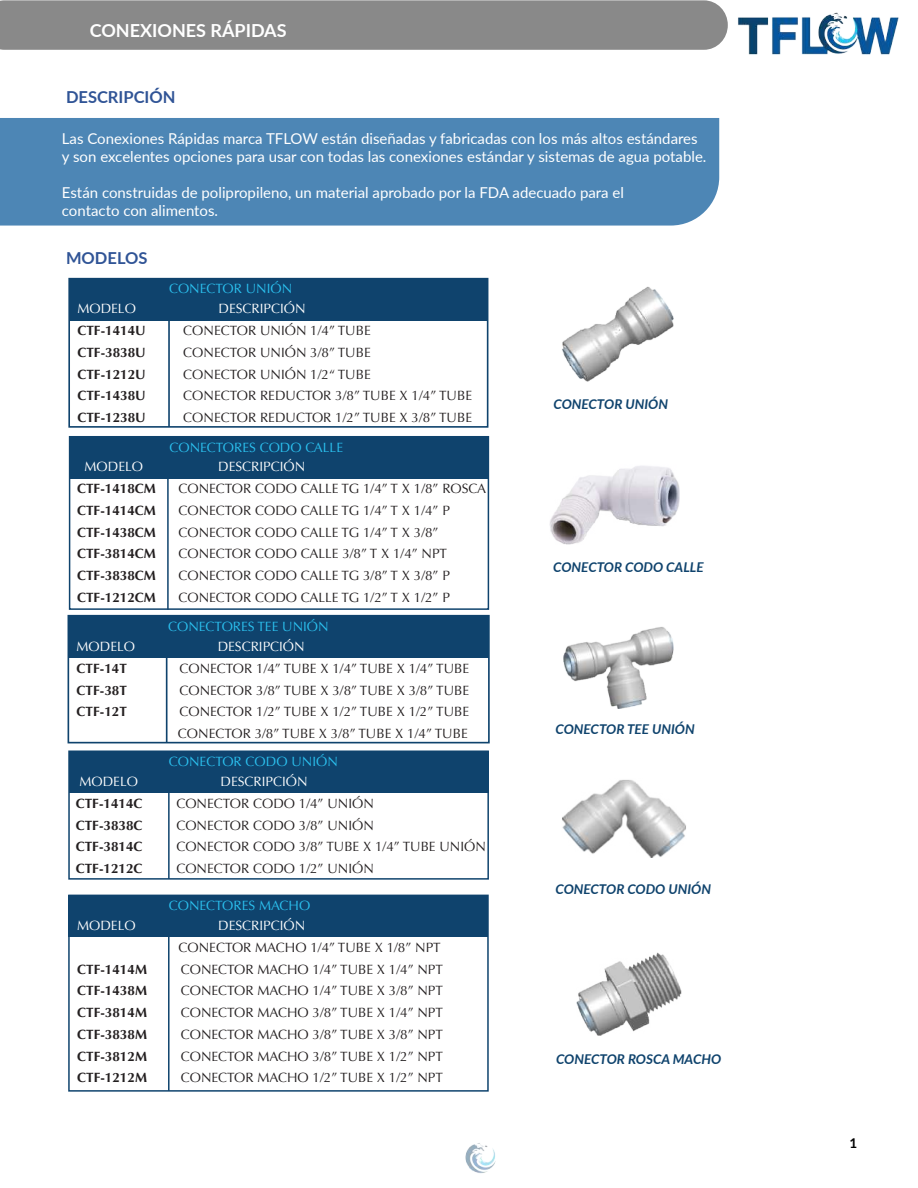
<style>
.page{position:relative;width:918px;height:1188px;background:#fff}
.page>*{position:absolute;margin:0;border:0;box-sizing:border-box;transform-origin:0 0}
.t1{font:700 18px "Lato";color:#fff}
.t2{font:700 16.5px "Lato";color:#305496}
.t3{font:15px/18px "Lato";color:#fff}
.t4{font:13.5px/21.8px "Optima";color:#231f20}
.t5{font:700 13.5px "Optima";color:#231f20}
.t6{font:13.5px "Optima";color:#fff}
.t7{font:13.5px "Optima";color:#2bc1ef}
.t8{font:italic 700 13.5px "Lato";color:#0f436d}
.t9{font:700 13.5px "Lato";color:#000}
</style>
<div class="page">
<div style="left:0;top:0;width:728px;height:50px;background:#898989"></div>
<div style="left:0;top:118px;width:719px;height:108px;background:#4d86b5"></div>
<img style="left:465px;top:1143px;width:31px;height:30px">
<img style="left:738px;top:12px;width:161px;height:43px">
<div style="left:69px;top:895px;width:419px;height:42px;background:#0f436d"></div>
<div style="left:68px;top:895px;width:421px;height:197px;border:2px solid #0f436d"></div>
<hr style="left:168px;top:920px;width:2px;height:171px;background:#0f436d">
<div style="left:70px;top:437px;width:418px;height:41px;background:#0f436d"></div>
<div style="left:69px;top:436px;width:420px;height:174px;border:2px solid #0f436d"></div>
<hr style="left:167px;top:464px;width:2px;height:146px;background:#0f436d">
<div style="left:69px;top:279px;width:419px;height:41px;background:#0f436d"></div>
<div style="left:68px;top:278px;width:420px;height:150px;border:2px solid #0f436d"></div>
<hr style="left:168px;top:311px;width:2px;height:116px;background:#0f436d">
<div style="left:69px;top:751px;width:419px;height:42px;background:#0f436d"></div>
<div style="left:68px;top:751px;width:421px;height:129px;border:2px solid #0f436d"></div>
<hr style="left:168px;top:779px;width:2px;height:100px;background:#0f436d">
<div style="left:68px;top:616px;width:421px;height:41px;background:#0f436d"></div>
<div style="left:68px;top:615px;width:422px;height:128px;border:2px solid #0f436d"></div>
<hr style="left:166px;top:649px;width:2px;height:94px;background:#0f436d">
<img style="left:563px;top:627px;width:110px;height:82px">
<img style="left:562px;top:286px;width:112px;height:95px">
<img style="left:576px;top:953px;width:106px;height:83px">
<img style="left:562px;top:780px;width:124px;height:78px">
<img style="left:549px;top:466px;width:130px;height:78px">
<h1 class="t1" style="left:90px;top:17px;width:198px">CONEXIONES RÁPIDAS</h1>
<p class="t2" style="left:66px;top:85px;width:111px">DESCRIPCIÓN</p>
<p class="t3" style="left:62px;top:129px;width:646px">Las Conexiones Rápidas marca TFLOW están diseñadas y fabricadas con los más altos estándares y son excelentes opciones para usar con todas las conexiones estándar y sistemas de agua potable.</p>
<p class="t3" style="left:62px;top:183px;width:564px">Están construidas de polipropileno, un material aprobado por la FDA adecuado para el contacto con alimentos.</p>
<p class="t2" style="left:66px;top:246px;width:83px">MODELOS</p>
<p class="t7" style="left:169px;top:281px;width:125px">CONECTOR UNIÓN</p>
<p class="t6" style="left:77px;top:301px;width:60px">MODELO</p>
<p class="t6" style="left:219px;top:301px;width:89px">DESCRIPCIÓN</p>
<p class="t5" style="left:77px;top:323px;width:70px">CTF-1414U</p>
<p class="t4" style="left:183px;top:320px;width:189px">CONECTOR UNIÓN 1/4” TUBE</p>
<p class="t5" style="left:77px;top:344px;width:70px">CTF-3838U</p>
<p class="t4" style="left:183px;top:342px;width:189px">CONECTOR UNIÓN 3/8” TUBE</p>
<p class="t5" style="left:77px;top:366px;width:70px">CTF-1212U</p>
<p class="t4" style="left:183px;top:363px;width:189px">CONECTOR UNIÓN 1/2“ TUBE</p>
<p class="t5" style="left:77px;top:388px;width:70px">CTF-1438U</p>
<p class="t4" style="left:183px;top:385px;width:290px">CONECTOR REDUCTOR 3/8” TUBE X 1/4” TUBE</p>
<p class="t5" style="left:77px;top:410px;width:70px">CTF-1238U</p>
<p class="t4" style="left:183px;top:407px;width:290px">CONECTOR REDUCTOR 1/2” TUBE X 3/8” TUBE</p>
<p class="t7" style="left:169px;top:439px;width:175px">CONECTORES CODO CALLE</p>
<p class="t6" style="left:85px;top:459px;width:60px">MODELO</p>
<p class="t6" style="left:218px;top:459px;width:89px">DESCRIPCIÓN</p>
<p class="t5" style="left:77px;top:481px;width:80px">CTF-1418CM</p>
<p class="t4" style="left:178px;top:478px;width:309px">CONECTOR CODO CALLE TG 1/4” T X 1/8” ROSCA</p>
<p class="t5" style="left:77px;top:503px;width:80px">CTF-1414CM</p>
<p class="t4" style="left:178px;top:500px;width:273px">CONECTOR CODO CALLE TG 1/4” T X 1/4” P</p>
<p class="t5" style="left:77px;top:524px;width:80px">CTF-1438CM</p>
<p class="t4" style="left:178px;top:521px;width:262px">CONECTOR CODO CALLE TG 1/4” T X 3/8”</p>
<p class="t5" style="left:77px;top:546px;width:80px">CTF-3814CM</p>
<p class="t4" style="left:178px;top:543px;width:270px">CONECTOR CODO CALLE 3/8” T X 1/4” NPT</p>
<p class="t5" style="left:77px;top:568px;width:80px">CTF-3838CM</p>
<p class="t4" style="left:178px;top:565px;width:273px">CONECTOR CODO CALLE TG 3/8” T X 3/8” P</p>
<p class="t5" style="left:77px;top:590px;width:80px">CTF-1212CM</p>
<p class="t4" style="left:178px;top:587px;width:273px">CONECTOR CODO CALLE TG 1/2” T X 1/2” P</p>
<p class="t7" style="left:168px;top:618px;width:162px">CONECTORES TEE UNIÓN</p>
<p class="t6" style="left:77px;top:639px;width:60px">MODELO</p>
<p class="t6" style="left:218px;top:639px;width:89px">DESCRIPCIÓN</p>
<p class="t5" style="left:77px;top:660px;width:52px">CTF-14T</p>
<p class="t4" style="left:179px;top:658px;width:291px">CONECTOR 1/4” TUBE X 1/4” TUBE X 1/4” TUBE</p>
<p class="t5" style="left:77px;top:682px;width:52px">CTF-38T</p>
<p class="t4" style="left:179px;top:679px;width:291px">CONECTOR 3/8” TUBE X 3/8” TUBE X 3/8” TUBE</p>
<p class="t5" style="left:77px;top:704px;width:52px">CTF-12T</p>
<p class="t4" style="left:178px;top:701px;width:293px">CONECTOR 1/2” TUBE X 1/2” TUBE X 1/2” TUBE<br>CONECTOR 3/8” TUBE X 3/8” TUBE X 1/4” TUBE</p>
<p class="t7" style="left:169px;top:754px;width:171px">CONECTOR CODO UNIÓN</p>
<p class="t6" style="left:80px;top:774px;width:60px">MODELO</p>
<p class="t6" style="left:221px;top:774px;width:89px">DESCRIPCIÓN</p>
<p class="t5" style="left:76px;top:795px;width:68px">CTF-1414C</p>
<p class="t4" style="left:176px;top:792px;width:199px">CONECTOR CODO 1/4” UNIÓN</p>
<p class="t5" style="left:76px;top:817px;width:68px">CTF-3838C</p>
<p class="t4" style="left:176px;top:814px;width:199px">CONECTOR CODO 3/8” UNIÓN</p>
<p class="t5" style="left:76px;top:839px;width:68px">CTF-3814C</p>
<p class="t4" style="left:176px;top:836px;width:311px">CONECTOR CODO 3/8” TUBE X 1/4” TUBE UNIÓN</p>
<p class="t5" style="left:76px;top:861px;width:68px">CTF-1212C</p>
<p class="t4" style="left:176px;top:858px;width:199px">CONECTOR CODO 1/2” UNIÓN</p>
<p class="t7" style="left:169px;top:898px;width:143px">CONECTORES MACHO</p>
<p class="t6" style="left:77px;top:918px;width:60px">MODELO</p>
<p class="t6" style="left:218px;top:918px;width:89px">DESCRIPCIÓN</p>
<p class="t4" style="left:179px;top:937px;width:264px">CONECTOR MACHO 1/4” TUBE X 1/8” NPT</p>
<p class="t5" style="left:77px;top:961px;width:71px">CTF-1414M</p>
<p class="t4" style="left:181px;top:958px;width:264px">CONECTOR MACHO 1/4” TUBE X 1/4” NPT</p>
<p class="t5" style="left:77px;top:983px;width:71px">CTF-1438M</p>
<p class="t4" style="left:181px;top:980px;width:264px">CONECTOR MACHO 1/4” TUBE X 3/8” NPT</p>
<p class="t5" style="left:77px;top:1005px;width:71px">CTF-3814M</p>
<p class="t4" style="left:181px;top:1002px;width:264px">CONECTOR MACHO 3/8” TUBE X 1/4” NPT</p>
<p class="t5" style="left:77px;top:1026px;width:71px">CTF-3838M</p>
<p class="t4" style="left:181px;top:1024px;width:264px">CONECTOR MACHO 3/8” TUBE X 3/8” NPT</p>
<p class="t5" style="left:77px;top:1048px;width:71px">CTF-3812M</p>
<p class="t4" style="left:181px;top:1045px;width:264px">CONECTOR MACHO 3/8” TUBE X 1/2” NPT</p>
<p class="t5" style="left:77px;top:1070px;width:71px">CTF-1212M</p>
<p class="t4" style="left:181px;top:1067px;width:264px">CONECTOR MACHO 1/2” TUBE X 1/2” NPT</p>
<p class="t8" style="left:554px;top:394px;width:116px">CONECTOR UNIÓN</p>
<p class="t8" style="left:553px;top:557px;width:152px">CONECTOR CODO CALLE</p>
<p class="t8" style="left:556px;top:719px;width:141px">CONECTOR TEE UNIÓN</p>
<p class="t8" style="left:556px;top:879px;width:157px">CONECTOR CODO UNIÓN</p>
<p class="t8" style="left:556px;top:1049px;width:167px">CONECTOR ROSCA MACHO</p>
<p class="t9" style="left:849px;top:1133px;width:9px">1</p>
</div>
